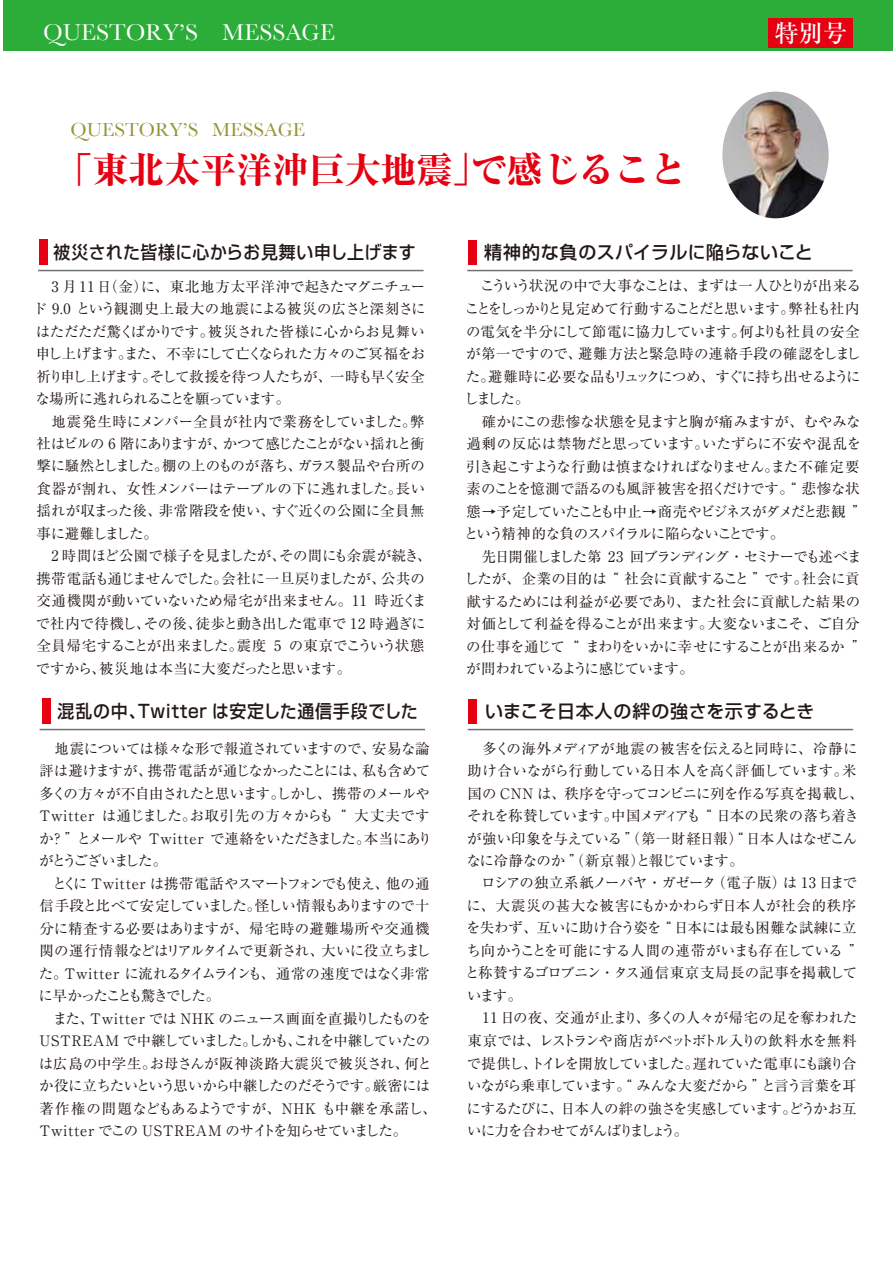
<style>
.page{position:relative;width:893px;height:1263px;background:#fff}
.page>*{position:absolute;margin:0;border:0;box-sizing:border-box;transform-origin:0 0}
.t1{font:800 36px "Ryumin Pro";color:#e60012}
.t2{font:500 24.15px "Ryumin Pro";color:#fff}
.t3{font:24px "Baskerville";color:#fff}
.t4{font:19.8px "Baskerville";color:#959536}
.t5{font:500 18px "Shin Go Pro";letter-spacing:.03em;color:#221815}
.t6{font:500 18px "Shin Go Pro";letter-spacing:.05em;color:#221815;scale:.94 1}
.t7{font:500 18px "Shin Go Pro";letter-spacing:.03em;color:#221815;scale:.94 1}
.t8{font:14.4px/22.5px "Ryumin Pro";letter-spacing:-.035em;color:#221815}
</style>
<div class="page">
<img style="left:722px;top:92px;width:107px;height:126px">
<hr style="left:38px;top:270px;width:386px;height:1px;background:#727171">
<div style="left:39px;top:239px;width:8px;height:26px;background:#e60012"></div>
<hr style="left:40px;top:729px;width:385px;height:1px;background:#727171">
<hr style="left:467px;top:270px;width:386px;height:1px;background:#727171">
<div style="left:468px;top:240px;width:9px;height:25px;background:#e60012"></div>
<hr style="left:468px;top:729px;width:385px;height:1px;background:#727171">
<div style="left:468px;top:699px;width:9px;height:25px;background:#e60012"></div>
<div style="left:42px;top:699px;width:9px;height:25px;background:#e60012"></div>
<div style="left:4px;top:0;width:889px;height:51px;background:#2cac39"></div>
<div style="left:768px;top:18px;width:84px;height:30px;background:#e60012"></div>
<h3 class="t3" style="left:43px;top:18px;width:294px">QUESTORY’S MESSAGE</h3>
<h2 class="t2" style="left:775px;top:14px;width:74px">特別号</h2>
<h3 class="t4" style="left:71px;top:118px;width:236px">QUESTORY’S MESSAGE</h3>
<h1 class="t1" style="left:56px;top:142px;width:631px">「東北太平洋沖巨大地震」で感じること</h1>
<p class="t7" style="left:54px;top:237px;width:387px">被災された皆様に心からお見舞い申し上げます</p>
<p class="t5" style="left:484px;top:237px;width:330px">精神的な負のスパイラルに陥らないこと</p>
<p class="t8" style="left:33px;top:274px;width:400px">　3 月 11 日（金）に、東北地方太平洋沖で起きたマグニチュード 9.0 という観測史上最大の地震による被災の広さと深刻さにはただただ驚くばかりです。被災された皆様に心からお見舞い申し上げます。また、不幸にして亡くなられた方々のご冥福をお祈り申し上げます。そして救援を待つ人たちが、一時も早く安全な場所に逃れられることを願っています。<br>　地震発生時にメンバー全員が社内で業務をしていました。弊社はビルの 6 階にありますが、かつて感じたことがない揺れと衝撃に騒然としました。棚の上のものが落ち、ガラス製品や台所の食器が割れ、女性メンバーはテーブルの下に逃れました。長い揺れが収まった後、非常階段を使い、すぐ近くの公園に全員無事に避難しました。<br>　2 時間ほど公園で様子を見ましたが、その間にも余震が続き、携帯電話も通じませんでした。会社に一旦戻りましたが、公共の交通機関が動いていないため帰宅が出来ません。11 時近くまで社内で待機し、その後、徒歩と動き出した電車で 12 時過ぎに全員帰宅することが出来ました。震度 5 の東京でこういう状態ですから、被災地は本当に大変だったと思います。</p>
<p class="t8" style="left:464px;top:274px;width:404px">　こういう状況の中で大事なことは、まずは一人ひとりが出来ることをしっかりと見定めて行動することだと思います。弊社も社内の電気を半分にして節電に協力しています。何よりも社員の安全が第一ですので、避難方法と緊急時の連絡手段の確認をしました。避難時に必要な品もリュックにつめ、すぐに持ち出せるようにしました。<br>　確かにこの悲惨な状態を見ますと胸が痛みますが、むやみな過剰の反応は禁物だと思っています。いたずらに不安や混乱を引き起こすような行動は慎まなければなりません。また不確定要素のことを憶測で語るのも風評被害を招くだけです。“ 悲惨な状態→予定していたことも中止→商売やビジネスがダメだと悲観 ”という精神的な負のスパイラルに陥らないことです。<br>　先日開催しました第 23 回ブランディング・セミナーでも述べましたが、企業の目的は“ 社会に貢献すること ”です。社会に貢献するためには利益が必要であり、また社会に貢献した結果の対価として利益を得ることが出来ます。大変ないまこそ、ご自分の仕事を通じて“ まわりをいかに幸せにすることが出来るか ”が問われているように感じています。</p>
<p class="t6" style="left:58px;top:697px;width:385px">混乱の中、Twitter は安定した通信手段でした</p>
<p class="t5" style="left:485px;top:697px;width:331px">いまこそ日本人の絆の強さを示するとき</p>
<p class="t8" style="left:39px;top:736px;width:400px">　地震については様々な形で報道されていますので、安易な論評は避けますが、携帯電話が通じなかったことには、私も含めて多くの方々が不自由されたと思います。しかし、携帯のメールや<br>Twitter は通じました。お取引先の方々からも“ 大丈夫ですか？”とメールや Twitter で連絡をいただきました。本当にありがとうございました。<br>　とくに Twitter は携帯電話やスマートフォンでも使え、他の通信手段と比べて安定していました。怪しい情報もありますので十分に精査する必要はありますが、帰宅時の避難場所や交通機関の運行情報などはリアルタイムで更新され、大いに役立ちました。Twitter に流れるタイムラインも、通常の速度ではなく非常に早かったことも驚きでした。<br>　また、Twitter では NHK のニュース画面を直撮りしたものを<br>USTREAM で中継していました。しかも、これを中継していたのは広島の中学生。お母さんが阪神淡路大震災で被災され、何とか役に立ちたいという思いから中継したのだそうです。厳密には著作権の問題などもあるようですが、NHK も中継を承諾し、<br>Twitter でこの USTREAM のサイトを知らせていました。</p>
<p class="t8" style="left:465px;top:736px;width:400px">　多くの海外メディアが地震の被害を伝えると同時に、冷静に助け合いながら行動している日本人を高く評価しています。米国の CNN は、秩序を守ってコンビニに列を作る写真を掲載し、それを称賛しています。中国メディアも“ 日本の民衆の落ち着きが強い印象を与えている ”（第一財経日報）“ 日本人はなぜこんなに冷静なのか ”（新京報）と報じています。　<br>　ロシアの独立系紙ノーバヤ・ガゼータ（電子版）は 13 日までに、大震災の甚大な被害にもかかわらず日本人が社会的秩序を失わず、互いに助け合う姿を“ 日本には最も困難な試練に立ち向かうことを可能にする人間の連帯がいまも存在している ”と称賛するゴロブニン・タス通信東京支局長の記事を掲載しています。<br>　11 日の夜、交通が止まり、多くの人々が帰宅の足を奪われた東京では、レストランや商店がペットボトル入りの飲料水を無料で提供し、トイレを開放していました。遅れていた電車にも譲り合いながら乗車しています。“ みんな大変だから ”と言う言葉を耳にするたびに、日本人の絆の強さを実感しています。どうかお互いに力を合わせてがんばりましょう。</p>
</div>
